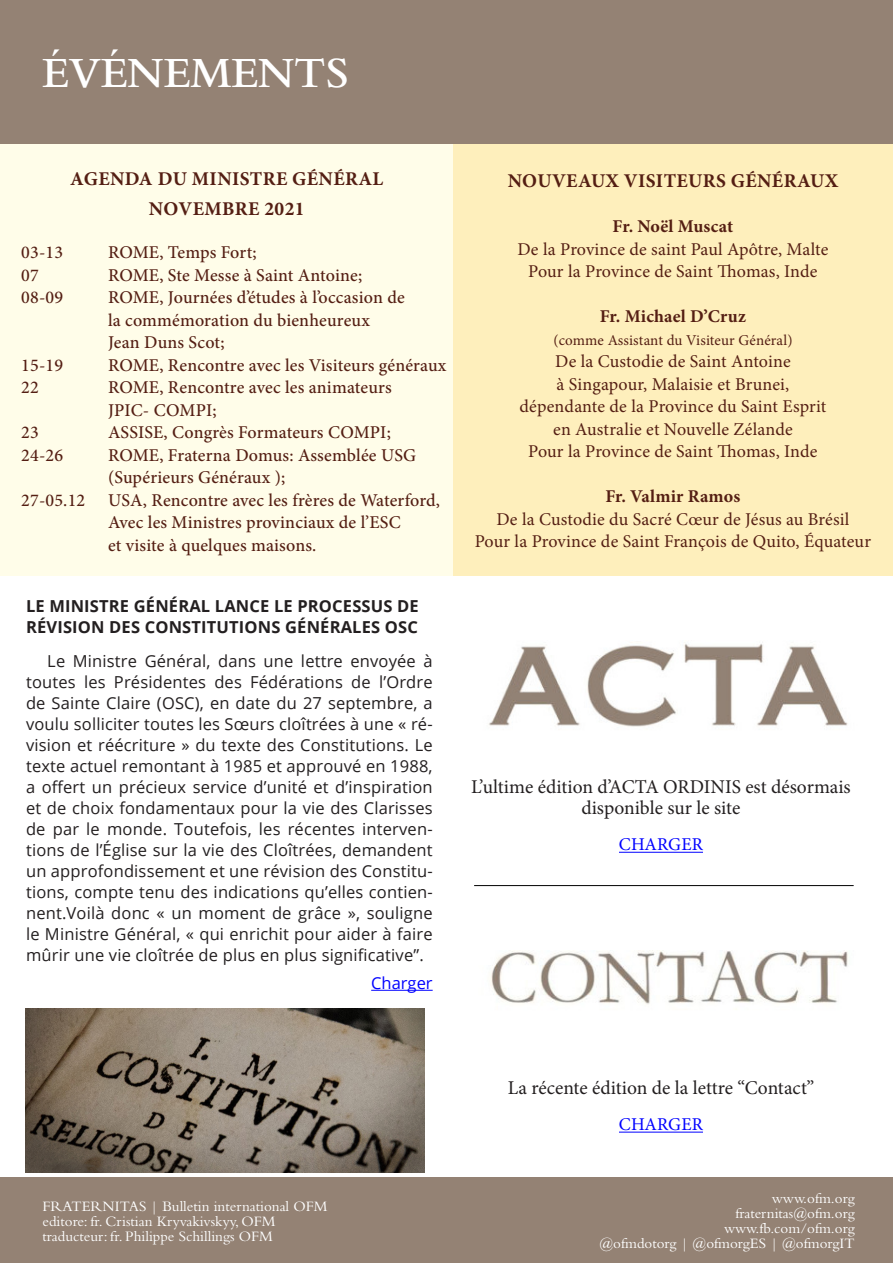
<style>
.page{position:relative;width:893px;height:1263px;background:#fff}
.page>*{position:absolute;margin:0;border:0;box-sizing:border-box;transform-origin:0 0}
.t1{font:600 45px "Bembo Std";color:#fff}
.t2{font:19.5px/21px "Minion Pro";color:#231f20;text-align:center}
.t3{font:700 19.5px/29.5px "Minion Pro";letter-spacing:.02em;color:#541e13;text-align:center}
.t4{font:500 18px/22.5px "Minion Pro";letter-spacing:.01em;color:#541e13}
.t5{font:18px/22.5px "Minion Pro";letter-spacing:.005em;color:#541e13;text-align:center}
.t6{font:700 18px "Minion Pro";letter-spacing:.01em;color:#541e13}
.t7{font:18px "Minion Pro";letter-spacing:.01em;color:#00f}
.t8{font:16.5px/21px "Open Sans";letter-spacing:.01em;color:#231f20;text-align:justify}
.t9{font:700 16.5px/21px "Open Sans";letter-spacing:.01em;color:#231f20}
.t10{font:16.5px "Open Sans";color:#00f}
.t11{font:15px/15px "Bembo Std";color:#fff}
.t12{font:15px "Minion Pro";letter-spacing:.005em;color:#541e13}
</style>
<div class="page">
<div style="left:0;top:1177px;width:893px;height:86px;background:#948274"></div>
<div style="left:0;top:0;width:893px;height:144px;background:#948274"></div>
<hr style="left:371px;top:990px;width:62px;height:1px;background:#00f">
<div style="left:0;top:145px;width:454px;height:431px;background:#fffde9"></div>
<div style="left:454px;top:144px;width:439px;height:432px;background:#feefbc"></div>
<img style="left:26px;top:1009px;width:399px;height:164px">
<img style="left:489px;top:642px;width:359px;height:85px">
<img style="left:490px;top:950px;width:358px;height:55px">
<hr style="left:619px;top:852px;width:84px;height:1px;background:#00f">
<hr style="left:619px;top:1132px;width:84px;height:1px;background:#00f">
<hr style="left:474px;top:885px;width:380px;height:1px;background:#000">
<h1 class="t1" style="left:43px;top:48px;width:308px">ÉVÉNEMENTS</h1>
<p class="t3" style="left:70px;top:164px;width:315px">AGENDA DU MINISTRE GÉNÉRAL<br>NOVEMBRE 2021</p>
<p class="t4" style="left:21px;top:241px;width:43px">03-13</p>
<p class="t4" style="left:108px;top:241px;width:150px">ROME, Temps Fort;</p>
<p class="t4" style="left:21px;top:264px;width:19px">07</p>
<p class="t4" style="left:108px;top:264px;width:256px">ROME, Ste Messe à Saint Antoine;</p>
<p class="t4" style="left:21px;top:286px;width:43px">08-09</p>
<p class="t4" style="left:108px;top:286px;width:298px">ROME, Journées d’études à l’occasion de la commémoration du bienheureux<br>Jean Duns Scot;</p>
<p class="t4" style="left:21px;top:354px;width:43px">15-19</p>
<p class="t4" style="left:108px;top:354px;width:340px">ROME, Rencontre avec les Visiteurs généraux</p>
<p class="t4" style="left:21px;top:376px;width:19px">22</p>
<p class="t4" style="left:108px;top:376px;width:285px">ROME, Rencontre avec les animateurs<br>JPIC- COMPI;</p>
<p class="t4" style="left:21px;top:421px;width:19px">23</p>
<p class="t4" style="left:108px;top:421px;width:284px">ASSISE, Congrès Formateurs COMPI;</p>
<p class="t4" style="left:21px;top:444px;width:43px">24-26</p>
<p class="t4" style="left:108px;top:444px;width:310px">ROME, Fraterna Domus: Assemblée USG (Supérieurs Généraux );</p>
<p class="t4" style="left:21px;top:489px;width:65px">27-05.12</p>
<p class="t4" style="left:108px;top:489px;width:333px">USA, Rencontre avec les frères de Waterford,<br>Avec les Ministres provinciaux de l’ESC<br>et visite à quelques maisons.</p>
<p class="t9" style="left:26px;top:595px;width:394px">LE MINISTRE GÉNÉRAL LANCE LE PROCESSUS DE<br>RÉVISION DES CONSTITUTIONS GÉNÉRALES OSC</p>
<p class="t8" style="left:26px;top:650px;width:408px;text-indent:21px">Le Ministre Général, dans une lettre envoyée à toutes les Présidentes des Fédérations de l’Ordre de Sainte Claire (OSC), en date du 27 septembre, a voulu solliciter toutes les Sœurs cloîtrées à une « ré&shy;vision et réécriture » du texte des Constitutions. Le texte actuel remontant à 1985 et approuvé en 1988, a offert un précieux service d’unité et d’inspiration et de choix fondamentaux pour la vie des Clarisses de par le monde. Toutefois, les récentes interven&shy;tions de l’Église sur la vie des Cloîtrées, demandent un approfondissement et une révision des Constitu&shy;tions, compte tenu des indications qu’elles contien&shy;nent.Voilà donc « un moment de grâce », souligne le Ministre Général, « qui enrichit pour aider à faire mûrir une vie cloîtrée de plus en plus significative”.</p>
<p class="t10" style="left:371px;top:972px;width:63px">Charger</p>
<p class="t3" style="left:508px;top:166px;width:332px">NOUVEAUX VISITEURS GÉNÉRAUX</p>
<p class="t6" style="left:613px;top:214px;width:122px">Fr. Noël Muscat</p>
<p class="t5" style="left:517px;top:238px;width:313px">De la Province de saint Paul Apôtre, Malte<br>Pour la Province de Saint Thomas, Inde</p>
<p class="t6" style="left:600px;top:304px;width:148px">Fr. Michael D’Cruz</p>
<p class="t12" style="left:553px;top:330px;width:241px">(comme Assistant du Visiteur Général)</p>
<p class="t5" style="left:519px;top:350px;width:308px">De la Custodie de Saint Antoine<br>à Singapour, Malaisie et Brunei, dépendante de la Province du Saint Esprit en Australie et Nouvelle Zélande<br>Pour la Province de Saint Thomas, Inde</p>
<p class="t6" style="left:605px;top:484px;width:137px">Fr. Valmir Ramos</p>
<p class="t5" style="left:475px;top:508px;width:398px">De la Custodie du Sacré Cœur de Jésus au Brésil<br>Pour la Province de Saint François de Quito, Équateur</p>
<p class="t2" style="left:471px;top:777px;width:381px">L’ultime édition d’ACTA ORDINIS est désormais disponible sur le site</p>
<p class="t7" style="left:619px;top:833px;width:85px">CHARGER</p>
<p class="t2" style="left:508px;top:1078px;width:308px">La récente édition de la lettre “Contact”</p>
<p class="t7" style="left:619px;top:1112px;width:85px">CHARGER</p>
<p class="t11" style="left:43px;top:1198px;width:286px">FRATERNITAS | Bulletin international OFM editore: fr. Cristian Kryvakivskyy, OFM traducteur: fr. Philippe Schillings OFM</p>
<p class="t11" style="left:599px;top:1190px;width:257px;text-align:right">www.ofm.org<br>fraternitas@ofm.org<br>www.fb.com/ofm.org<br>@ofmdotorg | @ofmorgES | @ofmorgIT</p>
</div>
